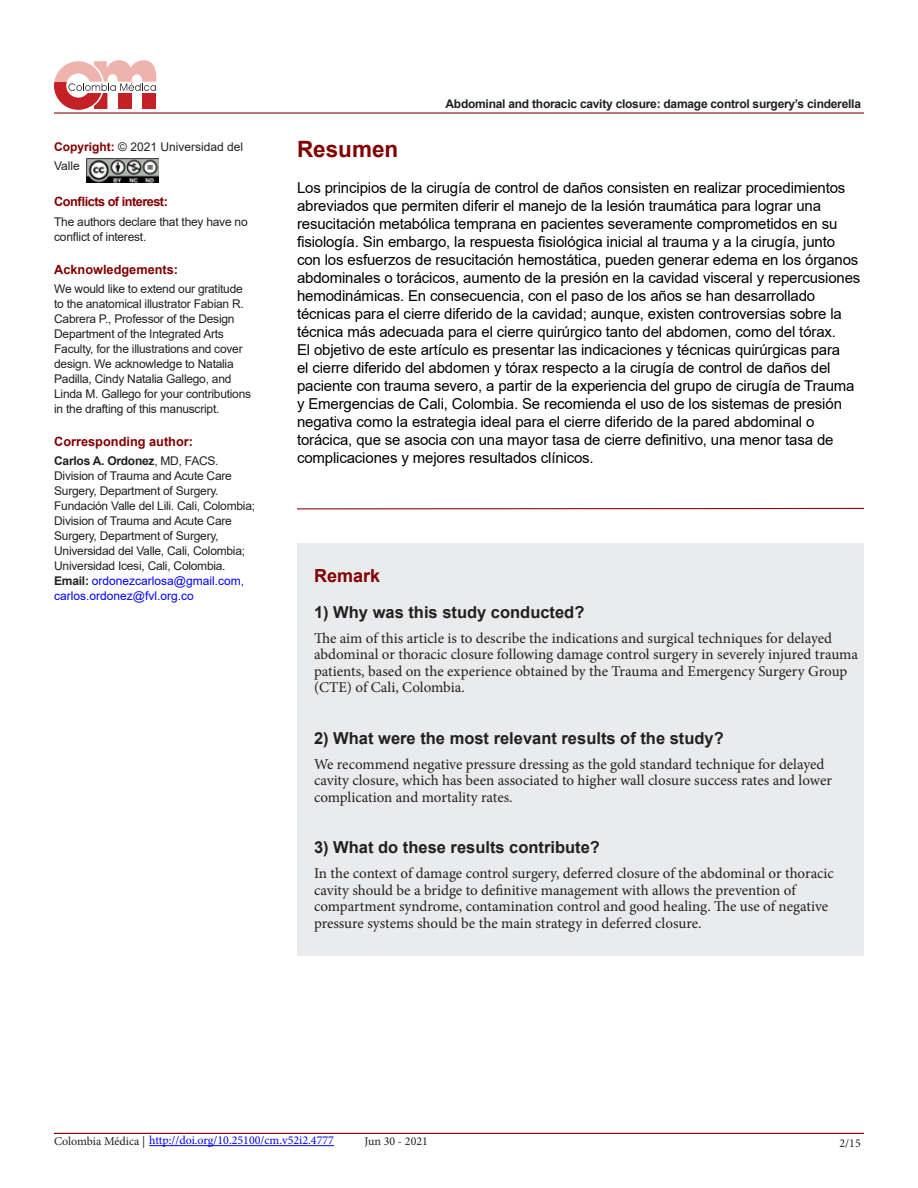
<style>
.page{position:relative;width:918px;height:1188px;background:#fff}
.page>*{position:absolute;margin:0;border:0;box-sizing:border-box;transform-origin:0 0}
.t1{font:700 22.5px "Arial";color:#820000}
.t2{font:700 18px "Arial";color:#820000}
.t3{font:700 16.5px "Arial";color:#231f20}
.t4{font:15px/18px "Arial";letter-spacing:-.01em;color:#000}
.t5{font:15px/16.5px "Minion Pro";color:#231f20}
.t6{font:700 12.75px "Arial";color:#820000}
.t7{font:700 12.75px "Arial";letter-spacing:-.04em;color:#820000}
.t8{font:12px/15px "Arial";letter-spacing:-.02em;color:#231f20}
.t9{font:700 12px "Arial";letter-spacing:-.02em;color:#231f20}
.t10{font:12px "Minion Pro";color:#00f}
.t11{font:12px/19.5px "Arial";color:#231f20}
.t12{font:12px "Minion Pro";color:#231f20}
.s1{font-weight:700;color:#820000}
.s2{font-weight:700}
.s3{color:#00f}
.s4{color:#231f20}
</style>
<div class="page">
<hr style="left:54px;top:112px;width:810px;height:2px;background:#8b0d10">
<svg style="left:54px;top:60px;width:102px;height:50px"></svg>
<hr style="left:149px;top:1145px;width:185px;height:1px;background:#00f">
<img style="left:87px;top:159px;width:71px;height:23px">
<hr style="left:54px;top:1133px;width:810px;height:1px;background:#8b0d10">
<hr style="left:297px;top:508px;width:567px;height:1px;background:#8b0d10">
<div style="left:297px;top:544px;width:567px;height:412px;background:#eaebec"></div>
<p class="t11" style="left:54px;top:137px;width:190px"><span class="s1">Copyright:</span> © 2021 Universidad del<br>Valle</p>
<p class="t7" style="left:54px;top:193px;width:115px">Conflicts of interest:</p>
<p class="t8" style="left:54px;top:214px;width:195px">The authors declare that they have no conflict of interest.</p>
<p class="t6" style="left:54px;top:260px;width:125px">Acknowledgements:</p>
<p class="t8" style="left:54px;top:281px;width:198px">We would like to extend our gratitude to the anatomical illustrator Fabian R.<br>Cabrera P., Professor of the Design Department of the Integrated Arts Faculty, for the illustrations and cover design. We acknowledge to Natalia Padilla, Cindy Natalia Gallego, and Linda M. Gallego for your contributions in the drafting of this manuscript.</p>
<p class="t6" style="left:54px;top:432px;width:140px">Corresponding author:</p>
<p class="t8" style="left:54px;top:453px;width:202px"><span class="s2">Carlos A. Ordonez</span>, MD, FACS.<br>Division of Trauma and Acute Care Surgery, Department of Surgery.<br>Fundación Valle del Lili. Cali, Colombia; Division of Trauma and Acute Care Surgery, Department of Surgery, Universidad del Valle, Cali, Colombia; Universidad Icesi, Cali, Colombia.<br><span class="s2">Email:</span> <span class="s3">ordonezcarlosa@gmail.com, carlos.ordonez@fvl.org.co</span></p>
<p class="t9" style="left:446px;top:95px;width:417px">Abdominal and thoracic cavity closure: damage control surgery’s cinderella</p>
<p class="t1" style="left:297px;top:133px;width:103px">Resumen</p>
<p class="t4" style="left:297px;top:179px;width:565px">Los principios de la cirugía de control de daños consisten en realizar procedimientos abreviados que permiten diferir el manejo de la lesión traumática para lograr una resucitación metabólica temprana en pacientes severamente comprometidos en su fisiología. Sin embargo, la respuesta fisiológica inicial al trauma y a la cirugía, junto con los esfuerzos de resucitación hemostática, pueden generar edema en los órganos abdominales o torácicos, aumento de la presión en la cavidad visceral y repercusiones hemodinámicas. En consecuencia, con el paso de los años se han desarrollado técnicas para el cierre diferido de la cavidad; aunque, existen controversias sobre la técnica más adecuada para el cierre quirúrgico tanto del abdomen, como del tórax.<br>El objetivo de este artículo es presentar las indicaciones y técnicas quirúrgicas para<br>el cierre diferido del abdomen y tórax respecto a la cirugía de control de daños del paciente con trauma severo, a partir de la experiencia del grupo de cirugía de Trauma y Emergencias de Cali, Colombia. Se recomienda el uso de los sistemas de presión negativa como la estrategia ideal para el cierre diferido de la pared abdominal o torácica, que se asocia con una mayor tasa de cierre definitivo, una menor tasa de complicaciones y mejores resultados clínicos.</p>
<p class="t2" style="left:314px;top:563px;width:68px">Remark</p>
<p class="t3" style="left:314px;top:600px;width:272px">1) Why was this study conducted?</p>
<p class="t5" style="left:314px;top:630px;width:546px">The aim of this article is to describe the indications and surgical techniques for delayed abdominal or thoracic closure following damage control surgery in severely injured trauma patients, based on the experience obtained by the Trauma and Emergency Surgery Group (CTE) of Cali, Colombia.</p>
<p class="t3" style="left:314px;top:726px;width:411px">2) What were the most relevant results of the study?</p>
<p class="t5" style="left:314px;top:756px;width:519px">We recommend negative pressure dressing as the gold standard technique for delayed cavity closure, which has been associated to higher wall closure success rates and lower complication and mortality rates.</p>
<p class="t3" style="left:314px;top:836px;width:288px">3) What do these results contribute?</p>
<p class="t5" style="left:314px;top:865px;width:521px">In the context of damage control surgery, deferred closure of the abdominal or thoracic cavity should be a bridge to definitive management with allows the prevention of compartment syndrome, contamination control and good healing. The use of negative pressure systems should be the main strategy in deferred closure.</p>
<p class="t10" style="left:54px;top:1133px;width:282px"><span class="s4">Colombia Médica |</span> http://doi.org/10.25100/cm.v52i2.4777</p>
<p class="t12" style="left:364px;top:1133px;width:65px">Jun 30 - 2021</p>
<p class="t12" style="left:840px;top:1135px;width:23px">2/15</p>
</div>
